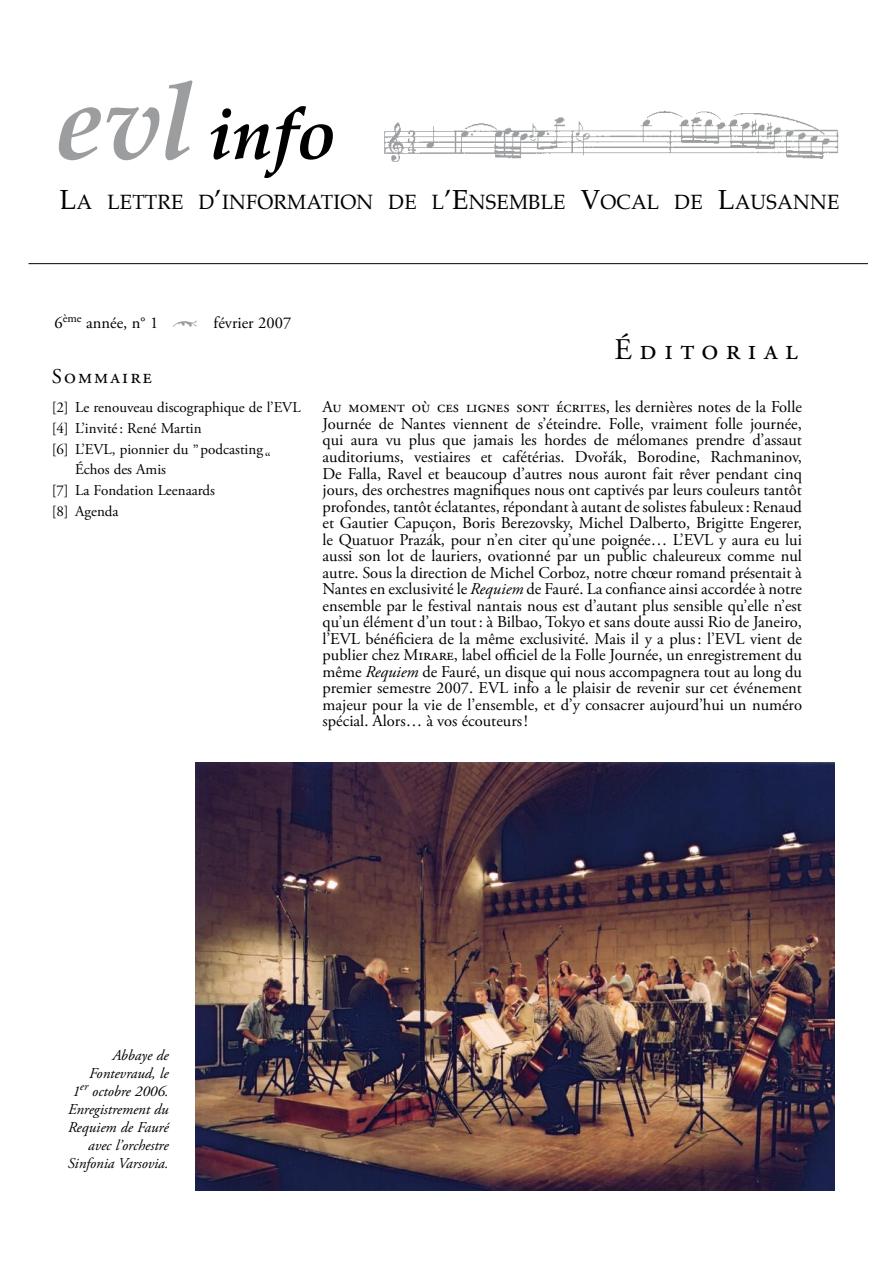
<style>
.page{position:relative;width:893px;height:1263px;background:#fff}
.page>*{position:absolute;margin:0;border:0;box-sizing:border-box;transform-origin:0 0}
.t1{font:italic 700 72px "Palatino";color:#000}
.t2{font:30px "Adobe Garamond Pro";letter-spacing:.25em;color:#000}
.t3{font:21px "Adobe Garamond Pro";letter-spacing:.1em;color:#000}
.t4{font:20.25px "Palatino";letter-spacing:.005em;color:#000}
.t5{font:16.5px/16.5px "Adobe Garamond Pro";color:#000;text-align:justify}
.t6{font:15px/20.7px "Adobe Garamond Pro";color:#000}
.t7{font:italic 15px/18px "Adobe Garamond Pro";color:#000;text-align:right}
.s1{font-size:108px;color:#9c9d9f}
.s2{font-size:27px}
.s3{font-style:italic}
</style>
<div class="page">
<hr style="left:29px;top:263px;width:839px;height:1px;background:#000">
<img style="left:384px;top:110px;width:455px;height:52px">
<img style="left:196px;top:763px;width:638px;height:428px">
<h1 class="t1" style="left:56px;top:90px;width:282px"><span class="s1">evl</span> info</h1>
<p class="t4" style="left:60px;top:189px;width:781px"><span class="s2">L</span>A LETTRE D<span class="s2">’</span>INFORMATION DE L<span class="s2">’E</span>NSEMBLE <span class="s2">V</span>OCAL DE <span class="s2">L</span>AUSANNE</p>
<p class="t5" style="left:55px;top:315px;width:105px">6<sup>ème</sup> année, n° 1</p>
<p class="t5" style="left:214px;top:315px;width:79px">février 2007</p>
<p class="t3" style="left:52px;top:364px;width:102px">Sommaire</p>
<p class="t6" style="left:52px;top:398px;width:251px">[2] Le renouveau discographique de l’EVL [4] L’invité: René Martin<br>[6] L’EVL, pionnier du ”podcasting</p>
<p class="t6" style="left:265px;top:448px;width:8px">“</p>
<p class="t6" style="left:52px;top:460px;width:165px;text-indent:23px">Échos des Amis<br>[7] La Fondation Leenaards [8] Agenda</p>
<h2 class="t2" style="left:615px;top:332px;width:185px">Éditorial</h2>
<p class="t5" style="left:323px;top:400px;width:481px">Au moment où ces lignes sont écrites, les dernières notes de la Folle Journée de Nantes viennent de s’éteindre. Folle, vraiment folle journée, qui aura vu plus que jamais les hordes de mélomanes prendre d’assaut auditoriums, vestiaires et cafétérias. Dvořák, Borodine, Rachmaninov, De Falla, Ravel et beaucoup d’autres nous auront fait rêver pendant cinq jours, des orchestres magnifiques nous ont captivés par leurs couleurs tantôt profondes, tantôt éclatantes, répondant à autant de solistes fabuleux : Renaud et Gautier Capuçon, Boris Berezovsky, Michel Dalberto, Brigitte Engerer, le Quatuor Prazák, pour n’en citer qu’une poignée… L’EVL y aura eu lui aussi son lot de lauriers, ovationné par un public chaleureux comme nul autre. Sous la direction de Michel Corboz, notre chœur romand présentait à Nantes en exclusivité le <span class="s3">Requiem</span> de Fauré. La confiance ainsi accordée à notre ensemble par le festival nantais nous est d’autant plus sensible qu’elle n’est qu’un élément d’un tout: à Bilbao, Tokyo et sans doute aussi Rio de Janeiro, l’EVL bénéficiera de la même exclusivité. Mais il y a plus: l’EVL vient de publier chez Mirare, label officiel de la Folle Journée, un enregistrement du même <span class="s3">Requiem</span> de Fauré, un disque qui nous accompagnera tout au long du premier semestre 2007. EVL info a le plaisir de revenir sur cet événement majeur pour la vie de l’ensemble, et d’y consacrer aujourd’hui un numéro spécial. Alors… à vos écouteurs!</p>
<p class="t7" style="left:68px;top:1046px;width:102px">Abbaye de<br>Fontevraud, le<br>1<sup>er</sup> octobre 2006.<br>Enregistrement du<br>Requiem de Fauré avec l’orchestre<br>Sinfonia Varsovia.</p>
</div>
